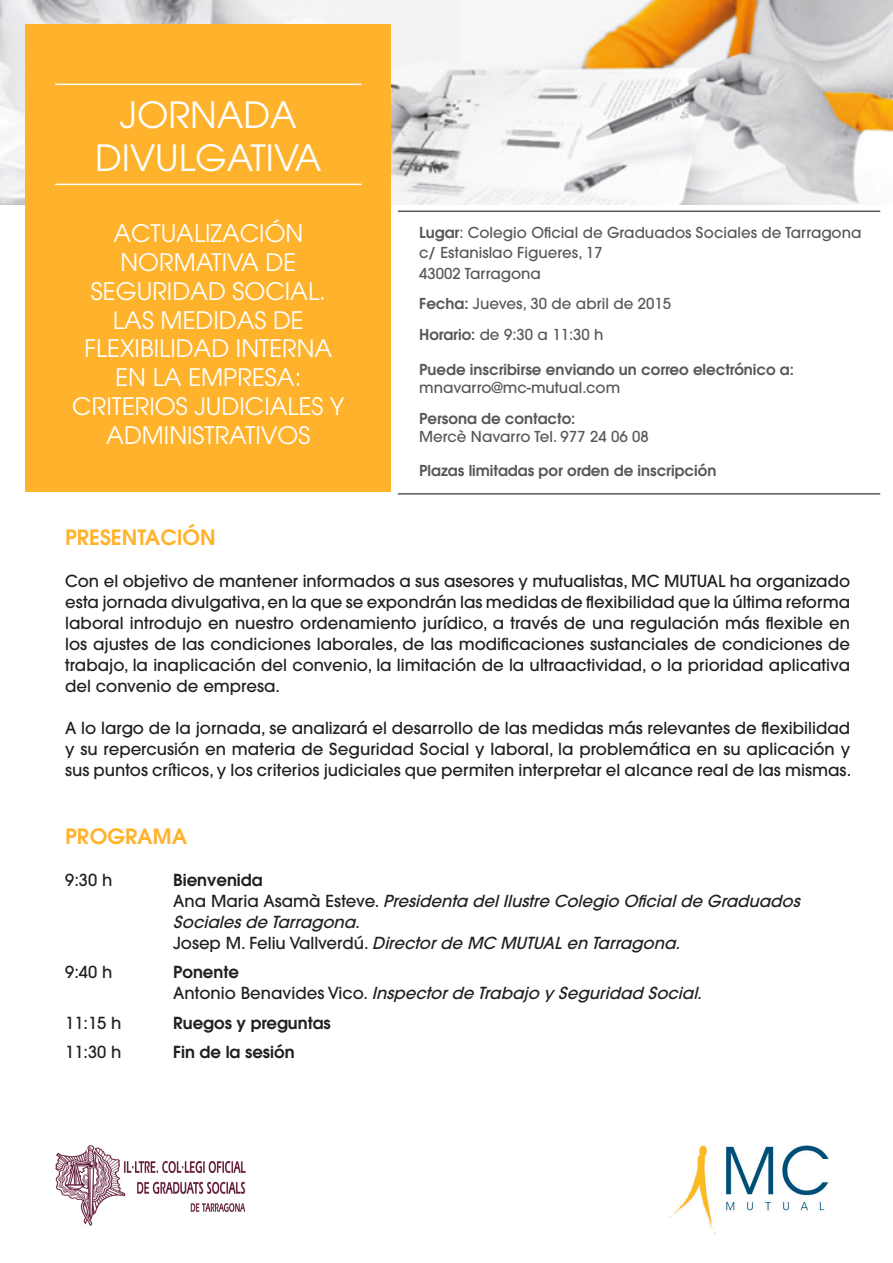
<style>
.page{position:relative;width:893px;height:1263px;background:#fff}
.page>*{position:absolute;margin:0;border:0;box-sizing:border-box;transform-origin:0 0}
.t1{font:36px/43.2px "ITC Avant Garde Pro";color:#fff;text-align:center}
.t2{font:24px/28.8px "ITC Avant Garde Pro";color:#fff;text-align:center}
.t3{font:600 21px "ITC Avant Garde Std";color:#ffb32d}
.t4{font:500 16.5px/21px "ITC Avant Garde Std";color:#231f20;text-align:justify}
.t5{font:italic 500 16.5px "ITC Avant Garde Std";color:#231f20}
.t6{font:600 16.5px "ITC Avant Garde Std";color:#231f20}
.t7{font:500 15px "ITC Avant Garde Std";color:#57585a}
.t8{font:600 15px "ITC Avant Garde Std";color:#57585a}
.s1{font-weight:600}
.s2{font-style:normal}
</style>
<div class="page">
<img style="left:0;top:0;width:893px;height:204px">
<div style="left:26px;top:24px;width:365px;height:468px;background:#ffb32d"></div>
<hr style="left:55px;top:84px;width:306px;height:1px;background:#fff">
<hr style="left:55px;top:184px;width:306px;height:1px;background:#fff">
<hr style="left:398px;top:211px;width:482px;height:1px;background:#57585a">
<hr style="left:398px;top:493px;width:482px;height:2px;background:#57585a">
<img style="left:669px;top:1145px;width:160px;height:90px">
<img style="left:55px;top:1145px;width:191px;height:81px">
<p class="t1" style="left:95px;top:92px;width:228px">JORNADA<br>DIVULGATIVA</p>
<p class="t2" style="left:72px;top:219px;width:274px">ACTUALIZACIÓN<br>NORMATIVA DE<br>SEGURIDAD SOCIAL.<br>LAS MEDIDAS DE<br>FLEXIBILIDAD INTERNA<br>EN LA EMPRESA:<br>CRITERIOS JUDICIALES Y<br>ADMINISTRATIVOS</p>
<p class="t7" style="left:419px;top:222px;width:444px"><span class="s1">Lugar</span>: Colegio Oficial de Graduados Sociales de Tarragona</p>
<p class="t7" style="left:419px;top:243px;width:185px">c/ Estanislao Figueres, 17</p>
<p class="t7" style="left:419px;top:263px;width:123px">43002 Tarragona</p>
<p class="t7" style="left:419px;top:294px;width:253px"><span class="s1">Fecha:</span> Jueves, 30 de abril de 2015</p>
<p class="t7" style="left:419px;top:325px;width:186px"><span class="s1">Horario:</span> de 9:30 a 11:30 h</p>
<p class="t8" style="left:419px;top:360px;width:376px">Puede inscribirse enviando un correo electrónico a:</p>
<p class="t7" style="left:419px;top:378px;width:203px">mnavarro@mc-mutual.com</p>
<p class="t8" style="left:419px;top:408px;width:158px">Persona de contacto:</p>
<p class="t7" style="left:419px;top:427px;width:231px">Mercè Navarro Tel. 977 24 06 08</p>
<p class="t8" style="left:419px;top:461px;width:299px">Plazas limitadas por orden de inscripción</p>
<p class="t3" style="left:65px;top:524px;width:152px">PRESENTACIÓN</p>
<p class="t4" style="left:65px;top:571px;width:786px">Con el objetivo de mantener informados a sus asesores y mutualistas, MC MUTUAL ha organizado esta jornada divulgativa, en la que se expondrán las medidas de flexibilidad que la última reforma laboral introdujo en nuestro ordenamiento jurídico, a través de una regulación más flexible en los ajustes de las condiciones laborales, de las modificaciones sustanciales de condiciones de trabajo, la inaplicación del convenio, la limitación de la ultraactividad, o la prioridad aplicativa del convenio de empresa.</p>
<p class="t4" style="left:65px;top:718px;width:788px">A lo largo de la jornada, se analizará el desarrollo de las medidas más relevantes de flexibilidad y su repercusión en materia de Seguridad Social y laboral, la problemática en su aplicación y sus puntos críticos, y los criterios judiciales que permiten interpretar el alcance real de las mismas.</p>
<p class="t3" style="left:65px;top:822px;width:124px">PROGRAMA</p>
<p class="t4" style="left:65px;top:869px;width:49px">9:30 h</p>
<p class="t6" style="left:173px;top:869px;width:91px">Bienvenida</p>
<p class="t5" style="left:173px;top:890px;width:633px"><span class="s2">A n a M a r i a A s a m à E s t e v e .</span> Presidenta delIlustre Colegio Oficialde Graduados</p>
<p class="t5" style="left:173px;top:911px;width:193px">Socialesde Tarragona.</p>
<p class="t5" style="left:173px;top:932px;width:513px"><span class="s2">J o s e p M . F e l i u Va l l v e r d ú .</span> Directorde MC MUTUALen Tarragona.</p>
<p class="t4" style="left:65px;top:962px;width:49px">9:40 h</p>
<p class="t6" style="left:173px;top:961px;width:67px">Ponente</p>
<p class="t5" style="left:173px;top:983px;width:535px"><span class="s2">A n t o n i o B e n a v i d e s V i c o .</span> Inspectorde Trabajo y Seguridad Social.</p>
<p class="t4" style="left:65px;top:1012px;width:58px">11:15 h</p>
<p class="t6" style="left:173px;top:1012px;width:159px">Ruegos y preguntas</p>
<p class="t4" style="left:65px;top:1042px;width:58px">11:30 h</p>
<p class="t6" style="left:173px;top:1041px;width:123px">Fin de la sesión</p>
</div>
